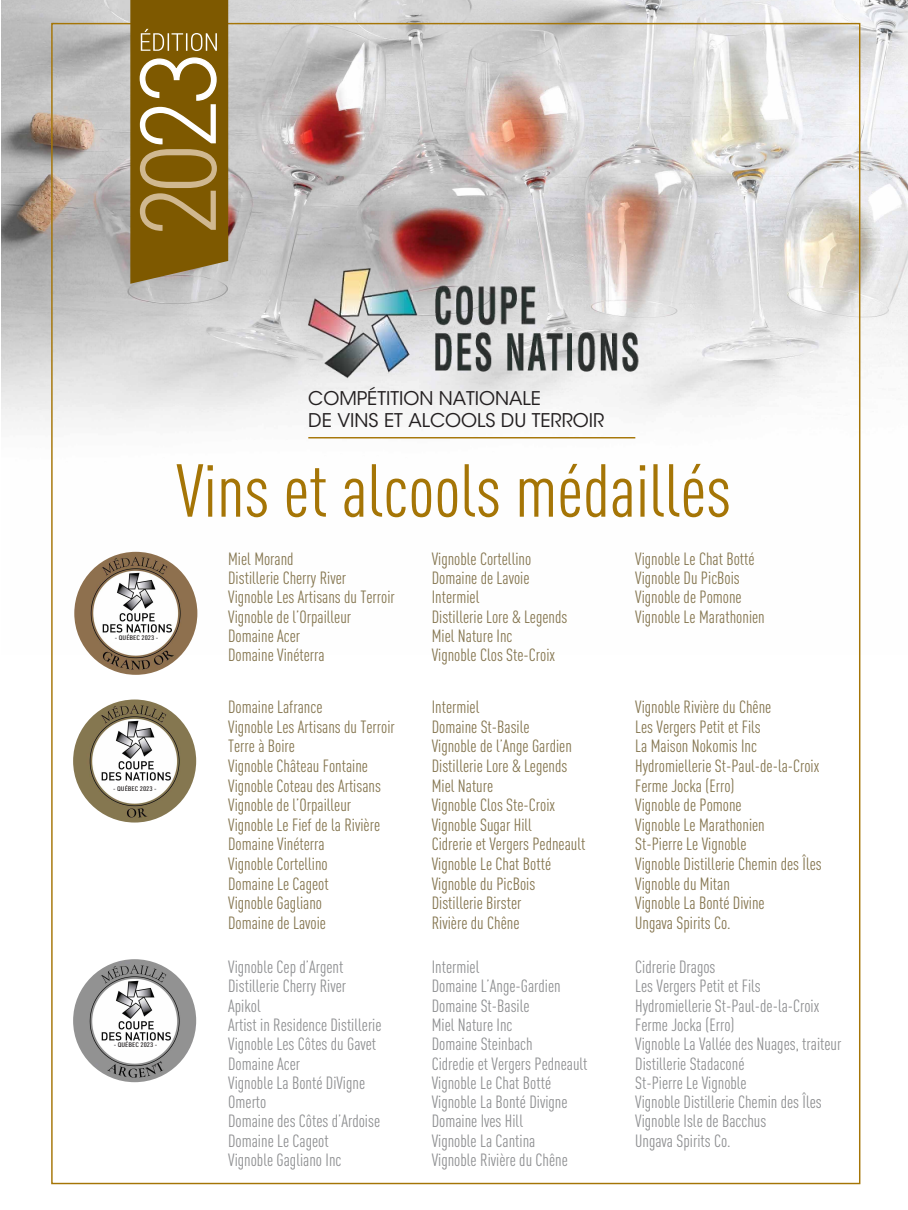
<style>
.page{position:relative;width:908px;height:1210px;background:#fff}
.page>*{position:absolute;margin:0;border:0;box-sizing:border-box;transform-origin:0 0}
.t1{font:300 97.65px "Futura";color:#fff}
.t2{font:condensed 73.71px "DINOT";color:#a57506}
.t3{font:18.79px/21.7px "ITC Avant Garde Std";color:#231f20}
.t4{font:condensed 17.5px/19.6px "DINOT";color:#857650}
.t5{font:condensed 17.5px/19.2px "DINOT";color:#8f9092}
.t6{font:500 condensed 6.54px "DINOT";color:#231f20;scale:1.28 1}
</style>
<div class="page">
<img style="left:1px;top:0;width:906px;height:654px">
<img style="left:308px;top:268px;width:370px;height:120px">
<hr style="left:308px;top:437px;width:327px;height:1px;background:#a57506">
<img style="left:73px;top:699px;width:123px;height:123px;border-radius:61px">
<img style="left:73px;top:959px;width:123px;height:123px;border-radius:61px">
<img style="left:74px;top:552px;width:123px;height:123px;border-radius:61px">
<div style="left:113px;top:633px;width:47px;height:8px;background:#fff"></div>
<div style="left:111px;top:781px;width:47px;height:8px;background:#fff"></div>
<div style="left:112px;top:1040px;width:47px;height:8px;background:#fff"></div>
<svg style="left:130px;top:0;width:98px;height:284px;background:#8e6e22"></svg>
<h1 class="t1" style="left:120px;top:109px;width:62px;rotate:-90deg">3</h1>
<p class="t6" style="left:115px;top:634px;width:36px">- QUÉBEC 2023 -</p>
<p class="t6" style="left:113px;top:784px;width:36px">- QUÉBEC 2023 -</p>
<p class="t6" style="left:114px;top:1041px;width:36px">- QUÉBEC 2023 -</p>
<p class="t3" style="left:308px;top:388px;width:297px">COMPÉTITION NATIONALE<br>DE VINS ET ALCOOLS DU TERROIR</p>
<h2 class="t2" style="left:176px;top:448px;width:556px">Vins et alcools médaillés</h2>
<p class="t4" style="left:228px;top:549px;width:168px;line-height:19.2px">Miel Morand<br>Distillerie Cherry River<br>Vignoble Les Artisans du Terroir<br>Vignoble de l’Orpailleur<br>Domaine Acer<br>Domaine Vinéterra</p>
<p class="t4" style="left:431px;top:549px;width:137px;line-height:19.2px">Vignoble Cortellino<br>Domaine de Lavoie<br>Intermiel<br>Distillerie Lore &amp; Legends<br>Miel Nature Inc<br>Vignoble Clos Ste-Croix</p>
<p class="t4" style="left:635px;top:549px;width:131px;line-height:19.2px">Vignoble Le Chat Botté<br>Vignoble Du PicBois<br>Vignoble de Pomone<br>Vignoble Le Marathonien</p>
<p class="t4" style="left:228px;top:697px;width:168px">Domaine Lafrance<br>Vignoble Les Artisans du Terroir<br>Terre à Boire<br>Vignoble Château Fontaine<br>Vignoble Coteau des Artisans<br>Vignoble de l’Orpailleur<br>Vignoble Le Fief de la Rivière<br>Domaine Vinéterra<br>Vignoble Cortellino<br>Domaine Le Cageot<br>Vignoble Gagliano<br>Domaine de Lavoie</p>
<p class="t4" style="left:431px;top:697px;width:155px">Intermiel<br>Domaine St-Basile<br>Vignoble de l’Ange Gardien<br>Distillerie Lore &amp; Legends<br>Miel Nature<br>Vignoble Clos Ste-Croix<br>Vignoble Sugar Hill<br>Cidrerie et Vergers Pedneault<br>Vignoble Le Chat Botté<br>Vignoble du PicBois<br>Distillerie Birster<br>Rivière du Chêne</p>
<p class="t4" style="left:635px;top:697px;width:188px">Vignoble Rivière du Chêne<br>Les Vergers Petit et Fils<br>La Maison Nokomis Inc<br>Hydromiellerie St-Paul-de-la-Croix<br>Ferme Jocka (Erro)<br>Vignoble de Pomone<br>Vignoble Le Marathonien<br>St-Pierre Le Vignoble<br>Vignoble Distillerie Chemin des Îles<br>Vignoble du Mitan<br>Vignoble La Bonté Divine<br>Ungava Spirits Co.</p>
<p class="t5" style="left:228px;top:957px;width:155px">Vignoble Cep d’Argent<br>Distillerie Cherry River<br>Apikol<br>Artist in Residence Distillerie<br>Vignoble Les Côtes du Gavet<br>Domaine Acer<br>Vignoble La Bonté DiVigne<br>Omerto<br>Domaine des Côtes d’Ardoise<br>Domaine Le Cageot<br>Vignoble Gagliano Inc</p>
<p class="t5" style="left:431px;top:957px;width:157px">Intermiel<br>Domaine L’Ange-Gardien<br>Domaine St-Basile<br>Miel Nature Inc<br>Domaine Steinbach<br>Cidredie et Vergers Pedneault<br>Vignoble Le Chat Botté<br>Vignoble La Bonté Divigne<br>Domaine Ives Hill<br>Vignoble La Cantina<br>Vignoble Rivière du Chêne</p>
<p class="t5" style="left:635px;top:957px;width:207px">Cidrerie Dragos<br>Les Vergers Petit et Fils<br>Hydromiellerie St-Paul-de-la-Croix<br>Ferme Jocka (Erro)<br>Vignoble La Vallée des Nuages, traiteur<br>Distillerie Stadaconé<br>St-Pierre Le Vignoble<br>Vignoble Distillerie Chemin des Îles<br>Vignoble Isle de Bacchus<br>Ungava Spirits Co.</p>
</div>
